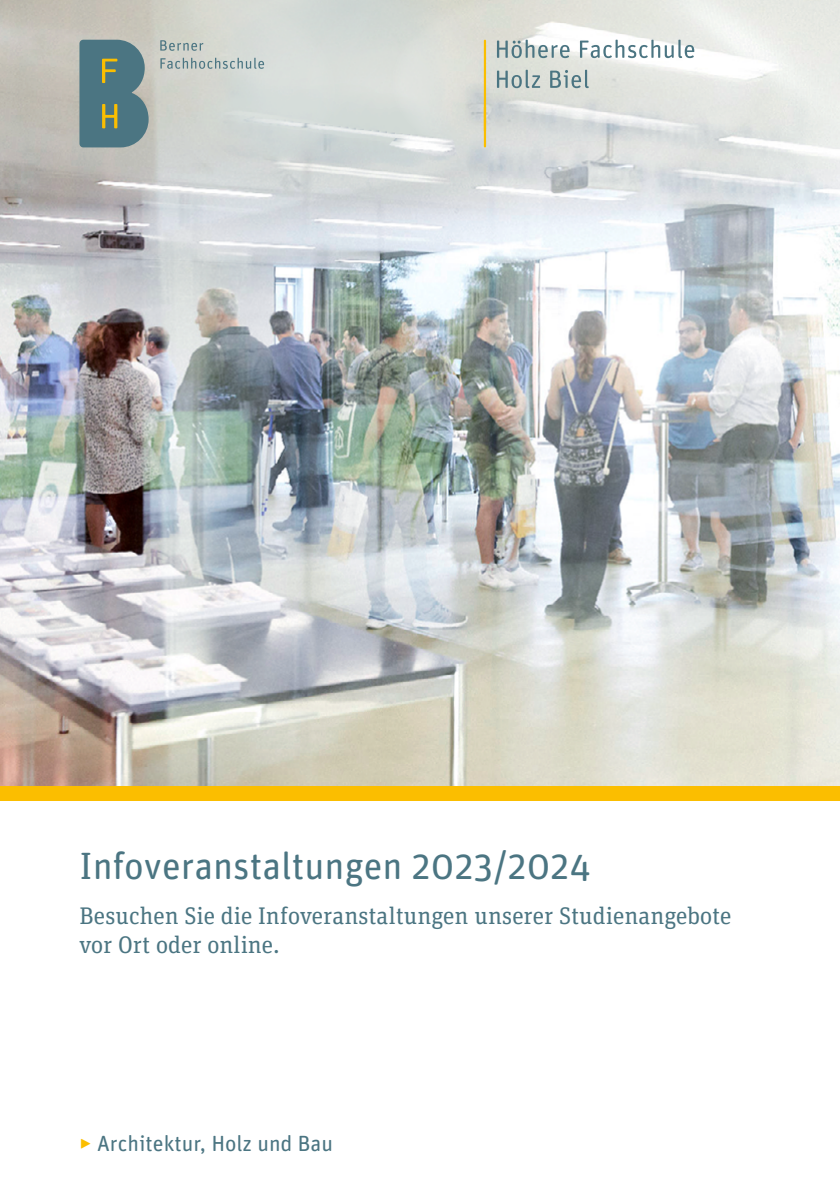
<style>
.page{position:relative;width:840px;height:1191px;background:#fff}
.page>*{position:absolute;margin:0;border:0;box-sizing:border-box;transform-origin:0 0}
.t1{font:38px "Unit Rounded Pro";color:#4b7582}
.t2{font:24px/28.4px "Unit Slab Pro";color:#4b7582}
.t3{font:22px "Unit Rounded Pro";color:#4b7582}
.s1{color:#fbbe00}
</style>
<div class="page">
<img style="left:0;top:0;width:839px;height:787px">
<svg style="left:0;top:0;width:337px;height:210px;background:#caccc7"></svg>
<svg style="left:391px;top:0;width:370px;height:181px;background:#dfe1de"></svg>
<div style="left:0;top:787px;width:839px;height:14px;background:#fbbe00"></div>
<svg style="left:79px;top:40px;width:69px;height:107px;background:#5e7f81"></svg>
<svg style="left:160px;top:40px;width:43px;height:11px"></svg>
<svg style="left:160px;top:58px;width:104px;height:11px"></svg>
<svg style="left:496px;top:40px;width:73px;height:18px"></svg>
<svg style="left:579px;top:40px;width:115px;height:18px"></svg>
<svg style="left:496px;top:70px;width:44px;height:18px"></svg>
<svg style="left:550px;top:70px;width:38px;height:18px"></svg>
<svg style="left:483px;top:40px;width:3px;height:107px"></svg>
<h1 class="t1" style="left:79px;top:839px;width:513px">Infoveranstaltungen 2023/2024</h1>
<p class="t2" style="left:79px;top:901px;width:653px">Besuchen Sie die Infoveranstaltungen unserer Studienangebote vor Ort oder online.</p>
<p class="t3" style="left:79px;top:1128px;width:255px"><span class="s1">‣</span> Architektur, Holz und Bau</p>
</div>
